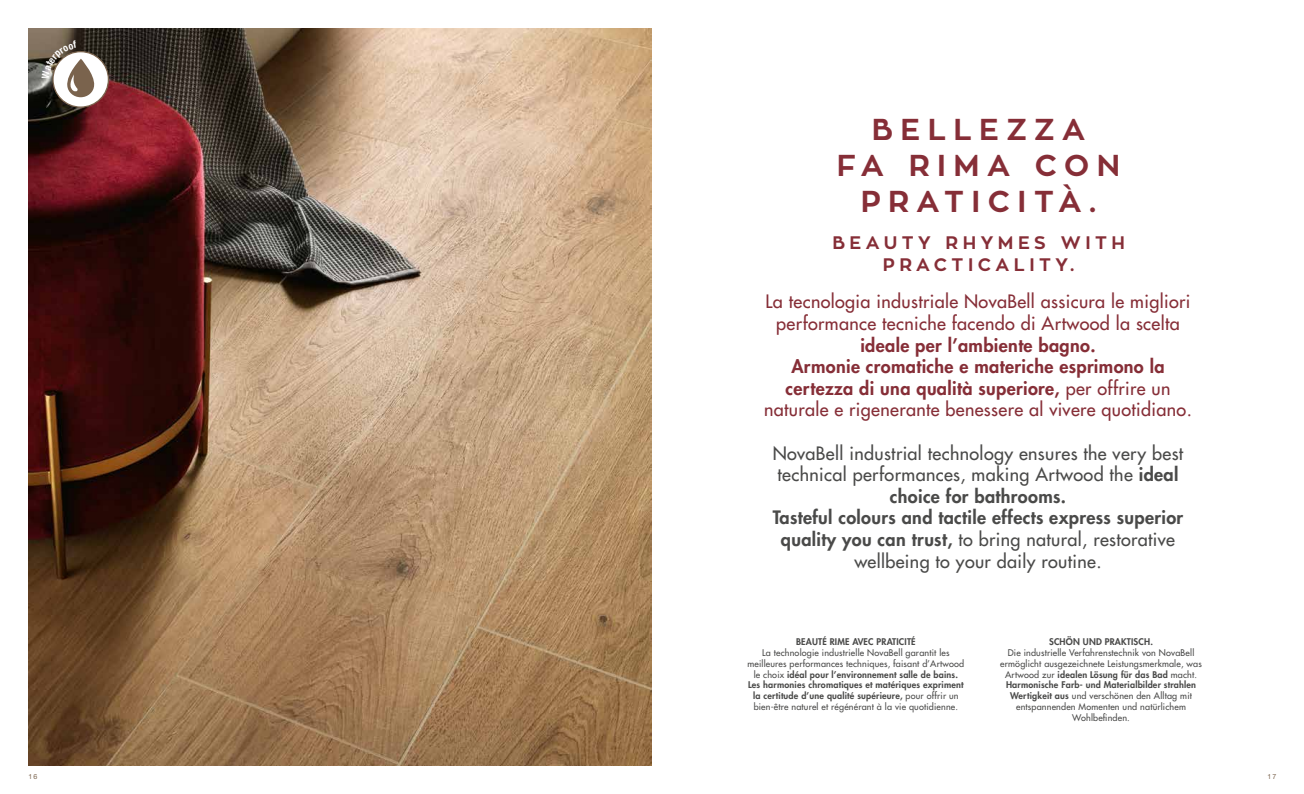
<style>
.page{position:relative;width:1304px;height:794px;background:#fff}
.page>*{position:absolute;margin:0;border:0;box-sizing:border-box;transform-origin:0 0}
.t1{font:700 30px/36px "Zona Pro";letter-spacing:.25em;color:#862e37;text-align:center}
.t2{font:500 18px/21.6px "Futura Std";letter-spacing:.02em;color:#4a4a49;text-align:center}
.t3{font:800 18px/21.6px "Futura Std";letter-spacing:.02em;color:#862e37;text-align:center}
.t4{font:500 18px/21.6px "Futura Std";letter-spacing:.02em;color:#862e37;text-align:center}
.t5{font:700 18px/21.6px "Zona Pro";letter-spacing:.25em;color:#862e37;text-align:center}
.t6{font:500 9px/10.8px "Futura Std";letter-spacing:.02em;color:#4a4a49;text-align:center}
.t7{font:800 9px "Futura Std";letter-spacing:.02em;color:#4a4a49}
.t8{font:7px "Helvetica Neue LT Std";color:#7a634d}
.s1{font-weight:500}
.s2{font-weight:800}
</style>
<div class="page">
<img style="left:28px;top:28px;width:624px;height:737px">
<div style="left:53px;top:52px;width:55px;height:55px;background:#fff;border-radius:50%"></div>
<svg style="left:42px;top:41px;width:53px;height:56px"></svg>
<h1 class="t1" style="left:837px;top:111px;width:285px">BELLEZZA<br>FA RIMA CON<br>PRATICITÀ.</h1>
<h2 class="t5" style="left:832px;top:232px;width:294px">BEAUTY RHYMES WITH<br>PRACTICALITY.</h2>
<h2 class="t4" style="left:766px;top:291px;width:426px">La tecnologia industriale NovaBell assicura le migliori performance tecniche facendo di Artwood la scelta</h2>
<h2 class="t3" style="left:764px;top:334px;width:429px">ideale per l’ambiente bagno.<br>Armonie cromatiche e materiche esprimono la certezza di una qualità superiore, <span class="s1">per offrire un naturale e rigenerante benessere al vivere quotidiano.</span></h2>
<p class="t2" style="left:773px;top:442px;width:412px">NovaBell industrial technology ensures the very best technical performances, making Artwood the <span class="s2">ideal choice for bathrooms.<br>Tasteful colours and tactile effects express superior quality you can trust,</span> to bring natural, restorative wellbeing to your daily routine.</p>
<p class="t7" style="left:796px;top:636px;width:121px">BEAUTÉ RIME AVEC PRATICITÉ</p>
<p class="t6" style="left:747px;top:647px;width:218px">La technologie industrielle NovaBell garantit les meilleures performances techniques, faisant d’Artwood le choix <span class="s2">idéal pour l’environnement salle de bains.<br>Les harmonies chromatiques et matériques expriment la certitude d’une qualité supérieure,</span> pour offrir un bien-être naturel et régénérant à la vie quotidienne.</p>
<p class="t7" style="left:1049px;top:636px;width:105px">SCHÖN UND PRAKTISCH.</p>
<p class="t6" style="left:1000px;top:647px;width:203px">Die industrielle Verfahrenstechnik von NovaBell ermöglicht ausgezeichnete Leistungsmerkmale, was Artwood zur <span class="s2">idealen Lösung für das Bad</span> macht.<br><span class="s2">Harmonische Farb- und Materialbilder strahlen Wertigkeit aus</span> und verschönen den Alltag mit entspannenden Momenten und natürlichem Wohlbefinden.</p>
<p class="t8" style="left:28px;top:772px;width:11px">16</p>
<p class="t8" style="left:1267px;top:772px;width:11px">17</p>
</div>
